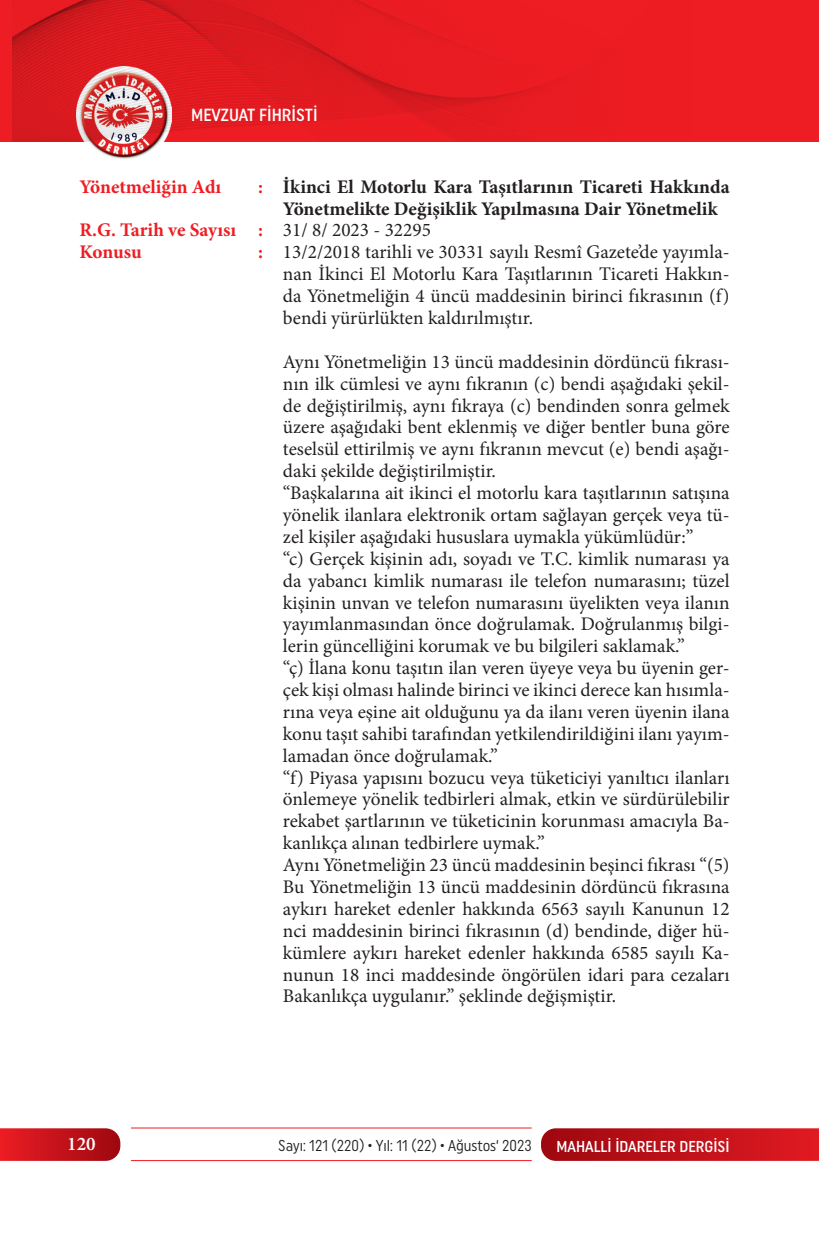
<style>
.page{position:relative;width:819px;height:1241px;background:#fff}
.page>*{position:absolute;margin:0;border:0;box-sizing:border-box;transform-origin:0 0}
.t1{font:19.25px/21.9px "Minion Pro";color:#231f20}
.t2{font:700 19.25px/21.9px "Minion Pro";color:#231f20}
.t3{font:700 19.25px/21.9px "Minion Pro";color:#ee1d23}
.t4{font:600 19.25px "Minion Pro";color:#fff}
.t5{font:500 17.5px "Uniform Condensed";color:#fff}
.t6{font:15.75px "Uniform Condensed";color:#231f20;scale:.95 1}
.t7{font:500 15.75px "Uniform Condensed";color:#fff}
</style>
<div class="page">
<svg style="left:541px;top:1128px;width:278px;height:32px;background:#c0151d"></svg>
<svg style="left:0;top:1128px;width:120px;height:32px;background:#c61920"></svg>
<hr style="left:131px;top:1127px;width:400px;height:1px;background:#ee1d23">
<hr style="left:131px;top:1159px;width:400px;height:1px;background:#ee1d23">
<div style="left:0;top:0;width:819px;height:141px;background:#ee1d23"></div>
<img style="left:76px;top:141px;width:96px;height:18px">
<img style="left:13px;top:0;width:550px;height:141px">
<p class="t5" style="left:191px;top:105px;width:128px">MEVZUAT FİHRİSTİ</p>
<p class="t3" style="left:79px;top:175px;width:143px">Yönetmeliğin Adı</p>
<p class="t3" style="left:258px;top:175px;width:6px">:</p>
<p class="t3" style="left:79px;top:219px;width:185px">R.G. Tarih ve Sayısı :<br>Konusu</p>
<p class="t3" style="left:258px;top:241px;width:6px">:</p>
<p class="t2" style="left:283px;top:175px;width:448px">İkinci El Motorlu Kara Taşıtlarının Ticareti Hakkında<br>Yönetmelikte Değişiklik Yapılmasına Dair Yönetmelik</p>
<p class="t1" style="left:283px;top:219px;width:448px">31/ 8/ 2023 - 32295<br>13/2/2018 tarihli ve 30331 sayılı Resmî Gazete’de yayımla&shy;nan İkinci El Motorlu Kara Taşıtlarının Ticareti Hakkın&shy;da Yönetmeliğin 4 üncü maddesinin birinci fıkrasının (f) bendi yürürlükten kaldırılmıştır.</p>
<p class="t1" style="left:283px;top:351px;width:448px">Aynı Yönetmeliğin 13 üncü maddesinin dördüncü fıkrası&shy;nın ilk cümlesi ve aynı fıkranın (c) bendi aşağıdaki şekil&shy;de değiştirilmiş, aynı fıkraya (c) bendinden sonra gelmek üzere aşağıdaki bent eklenmiş ve diğer bentler buna göre teselsül ettirilmiş ve aynı fıkranın mevcut (e) bendi aşağı&shy;daki şekilde değiştirilmiştir.<br>“Başkalarına ait ikinci el motorlu kara taşıtlarının satışına yönelik ilanlara elektronik ortam sağlayan gerçek veya tü&shy;zel kişiler aşağıdaki hususlara uymakla yükümlüdür:”<br>“c) Gerçek kişinin adı, soyadı ve T.C. kimlik numarası ya da yabancı kimlik numarası ile telefon numarasını; tüzel kişinin unvan ve telefon numarasını üyelikten veya ilanın yayımlanmasından önce doğrulamak. Doğrulanmış bilgi&shy;lerin güncelliğini korumak ve bu bilgileri saklamak.”<br>“ç) İlana konu taşıtın ilan veren üyeye veya bu üyenin ger&shy;çek kişi olması halinde birinci ve ikinci derece kan hısımla&shy;rına veya eşine ait olduğunu ya da ilanı veren üyenin ilana konu taşıt sahibi tarafından yetkilendirildiğini ilanı yayım&shy;lamadan önce doğrulamak.”<br>“f) Piyasa yapısını bozucu veya tüketiciyi yanıltıcı ilanları önlemeye yönelik tedbirleri almak, etkin ve sürdürülebilir rekabet şartlarının ve tüketicinin korunması amacıyla Ba&shy;kanlıkça alınan tedbirlere uymak.”<br>Aynı Yönetmeliğin 23 üncü maddesinin beşinci fıkrası “(5)<br>Bu Yönetmeliğin 13 üncü maddesinin dördüncü fıkrasına aykırı hareket edenler hakkında 6563 sayılı Kanunun 12 nci maddesinin birinci fıkrasının (d) bendinde, diğer hü&shy;kümlere aykırı hareket edenler hakkında 6585 sayılı Ka&shy;nunun 18 inci maddesinde öngörülen idari para cezaları Bakanlıkça uygulanır.” şeklinde değişmiştir.</p>
<p class="t4" style="left:67px;top:1130px;width:30px">120</p>
<p class="t6" style="left:278px;top:1136px;width:268px">Sayı: 121 (220) • Yıl: 11 (22) • Ağustos‘ 2023</p>
<p class="t7" style="left:556px;top:1136px;width:175px">MAHALLİ İDARELER DERGİSİ</p>
</div>
